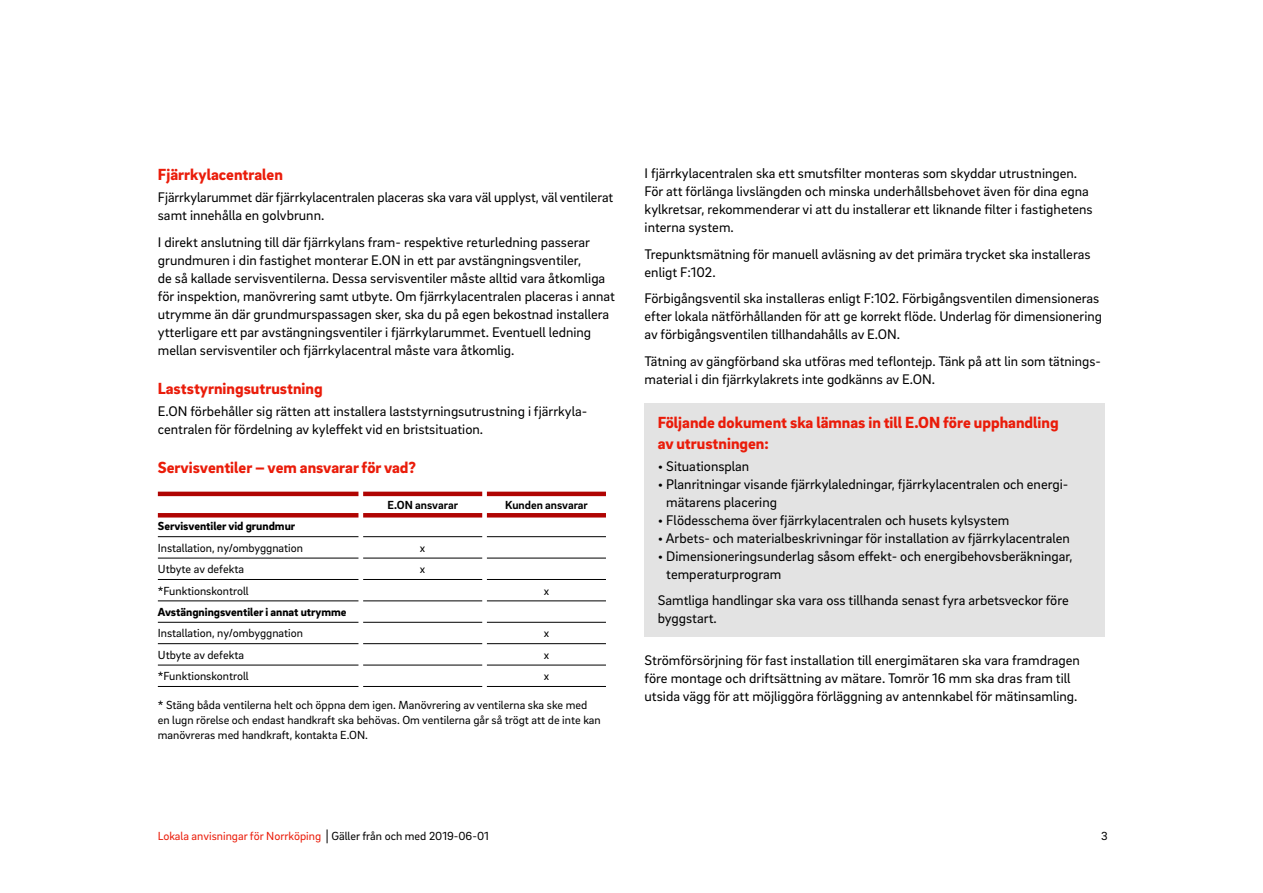
<style>
.page{position:relative;width:1263px;height:893px;background:#fff}
.page>*{position:absolute;margin:0;border:0;box-sizing:border-box;transform-origin:0 0}
.t1{font:900 16.5px/21px "EON Brix Sans";color:#ea1c0a}
.t2{font:14.25px/18px "EON Brix Sans";color:#000}
.t3{font:12px/15px "EON Brix Sans";color:#000}
.t4{font:900 12px "EON Brix Sans";color:#000}
.t5{font:12px "EON Brix Sans";color:#ea1c0a}
.t6{font:700 12px "EON Brix Sans";color:#000}
.s1{color:#000}
</style>
<div class="page">
<svg style="left:358px;top:494px;width:129px;height:172px"></svg>
<hr style="left:158px;top:536px;width:200px;height:1px;background:#000">
<hr style="left:363px;top:536px;width:119px;height:1px;background:#000">
<hr style="left:487px;top:536px;width:119px;height:1px;background:#000">
<hr style="left:158px;top:558px;width:200px;height:1px;background:#000">
<hr style="left:363px;top:558px;width:119px;height:1px;background:#000">
<hr style="left:487px;top:558px;width:119px;height:1px;background:#000">
<hr style="left:158px;top:579px;width:200px;height:1px;background:#000">
<hr style="left:363px;top:579px;width:119px;height:1px;background:#000">
<hr style="left:487px;top:579px;width:119px;height:1px;background:#000">
<hr style="left:158px;top:600px;width:200px;height:1px;background:#000">
<hr style="left:158px;top:622px;width:200px;height:1px;background:#000">
<hr style="left:363px;top:600px;width:119px;height:1px;background:#000">
<hr style="left:363px;top:622px;width:119px;height:1px;background:#000">
<hr style="left:487px;top:600px;width:119px;height:1px;background:#000">
<hr style="left:487px;top:622px;width:119px;height:1px;background:#000">
<hr style="left:158px;top:643px;width:200px;height:1px;background:#000">
<hr style="left:363px;top:643px;width:119px;height:1px;background:#000">
<hr style="left:487px;top:643px;width:119px;height:1px;background:#000">
<hr style="left:158px;top:665px;width:200px;height:1px;background:#000">
<hr style="left:363px;top:665px;width:119px;height:1px;background:#000">
<hr style="left:487px;top:665px;width:119px;height:1px;background:#000">
<hr style="left:158px;top:686px;width:200px;height:1px;background:#000">
<hr style="left:363px;top:686px;width:119px;height:1px;background:#000">
<hr style="left:487px;top:686px;width:119px;height:1px;background:#000">
<hr style="left:158px;top:492px;width:200px;height:4px;background:#b00402">
<hr style="left:363px;top:492px;width:119px;height:4px;background:#b00402">
<hr style="left:487px;top:492px;width:119px;height:4px;background:#b00402">
<hr style="left:158px;top:513px;width:200px;height:4px;background:#b00402">
<hr style="left:363px;top:513px;width:119px;height:4px;background:#b00402">
<hr style="left:487px;top:513px;width:119px;height:4px;background:#b00402">
<div style="left:645px;top:402px;width:460px;height:234px;background:#e3e3e3"></div>
<svg style="left:327px;top:829px;width:1px;height:14px"></svg>
<p class="t1" style="left:158px;top:163px;width:127px">Fjärrkylacentralen</p>
<p class="t2" style="left:158px;top:188px;width:457px">Fjärrkylarummet där fjärrkylacentralen placeras ska vara väl upplyst, väl ventilerat samt innehålla en golvbrunn.</p>
<p class="t2" style="left:158px;top:232px;width:459px">I direkt anslutning till där fjärrkylans fram- respektive returledning passerar grundmuren i din fastighet monterar E.ON in ett par avstängningsventiler,<br>de så kallade servisventilerna. Dessa servisventiler måste alltid vara åtkomliga för inspektion, manövrering samt utbyte. Om fjärrkylacentralen placeras i annat utrymme än där grundmurspassagen sker, ska du på egen bekostnad installera ytterligare ett par avstängningsventiler i fjärrkylarummet. Eventuell ledning mellan servisventiler och fjärrkylacentral måste vara åtkomlig.</p>
<p class="t1" style="left:158px;top:377px;width:166px">Laststyrningsutrustning</p>
<p class="t2" style="left:158px;top:401px;width:431px">E.ON förbehåller sig rätten att installera laststyrningsutrustning i fjärrkyla&shy;centralen för fördelning av kyleffekt vid en bristsituation.</p>
<p class="t1" style="left:158px;top:456px;width:260px">Servisventiler – vem ansvarar för vad?</p>
<p class="t6" style="left:388px;top:497px;width:72px">E.ON ansvarar</p>
<p class="t6" style="left:505px;top:497px;width:84px">Kunden ansvarar</p>
<p class="t4" style="left:158px;top:518px;width:139px">Servisventiler vid grundmur</p>
<p class="t3" style="left:158px;top:540px;width:147px">Installation, ny/ombyggnation</p>
<p class="t3" style="left:420px;top:540px;width:7px">x</p>
<p class="t3" style="left:158px;top:561px;width:88px">Utbyte av defekta</p>
<p class="t3" style="left:420px;top:561px;width:7px">x</p>
<p class="t3" style="left:158px;top:582px;width:92px">*Funktionskontroll</p>
<p class="t3" style="left:544px;top:582px;width:7px">x</p>
<p class="t4" style="left:158px;top:604px;width:190px">Avstängningsventiler i annat utrymme</p>
<p class="t3" style="left:158px;top:625px;width:147px">Installation, ny/ombyggnation</p>
<p class="t3" style="left:544px;top:625px;width:7px">x</p>
<p class="t3" style="left:158px;top:647px;width:88px">Utbyte av defekta</p>
<p class="t3" style="left:544px;top:647px;width:7px">x</p>
<p class="t3" style="left:158px;top:668px;width:92px">*Funktionskontroll</p>
<p class="t3" style="left:544px;top:668px;width:7px">x</p>
<p class="t3" style="left:158px;top:697px;width:444px">* Stäng båda ventilerna helt och öppna dem igen. Manövrering av ventilerna ska ske med en lugn rörelse och endast handkraft ska behövas. Om ventilerna går så trögt att de inte kan manövreras med handkraft, kontakta E.ON.</p>
<p class="t2" style="left:645px;top:164px;width:450px">I fjärrkylacentralen ska ett smutsfilter monteras som skyddar utrustningen.<br>För att förlänga livslängden och minska underhållsbehovet även för dina egna kylkretsar, rekommenderar vi att du installerar ett liknande filter i fastighetens interna system.</p>
<p class="t2" style="left:645px;top:244px;width:447px">Trepunktsmätning för manuell avläsning av det primära trycket ska installeras enligt F:102.</p>
<p class="t2" style="left:645px;top:289px;width:459px">Förbigångsventil ska installeras enligt F:102. Förbigångsventilen dimensioneras efter lokala nätförhållanden för att ge korrekt flöde. Underlag för dimensionering av förbigångsventilen tillhandahålls av E.ON.</p>
<p class="t2" style="left:645px;top:351px;width:458px">Tätning av gängförband ska utföras med teflontejp. Tänk på att lin som tätnings&shy;material i din fjärrkylakrets inte godkänns av E.ON.</p>
<p class="t1" style="left:658px;top:411px;width:402px">Följande dokument ska lämnas in till E.ON före upphandling av utrustningen:</p>
<p class="t2" style="left:658px;top:456px;width:93px">• Situationsplan</p>
<p class="t2" style="left:666px;top:474px;width:404px;text-indent:-9px">• Planritningar visande fjärrkylaledningar, fjärrkylacentralen och energi&shy;mätarens placering</p>
<p class="t2" style="left:658px;top:510px;width:353px">• Flödesschema över fjärrkylacentralen och husets kylsystem</p>
<p class="t2" style="left:658px;top:528px;width:414px">• Arbets- och materialbeskrivningar för installation av fjärrkylacentralen</p>
<p class="t2" style="left:666px;top:546px;width:408px;text-indent:-9px">• Dimensioneringsunderlag såsom effekt- och energibehovsberäkningar, temperaturprogram</p>
<p class="t2" style="left:658px;top:591px;width:412px">Samtliga handlingar ska vara oss tillhanda senast fyra arbetsveckor före byggstart.</p>
<p class="t2" style="left:645px;top:651px;width:437px">Strömförsörjning för fast installation till energimätaren ska vara framdragen före montage och driftsättning av mätare. Tomrör 16 mm ska dras fram till utsida vägg för att möjliggöra förläggning av antennkabel för mätinsamling.</p>
<p class="t5" style="left:158px;top:829px;width:333px">Lokala anvisningar för Norrköping <span class="s1">Gäller från och med 2019-06-01</span></p>
<p class="t3" style="left:1101px;top:828px;width:8px">3</p>
</div>
